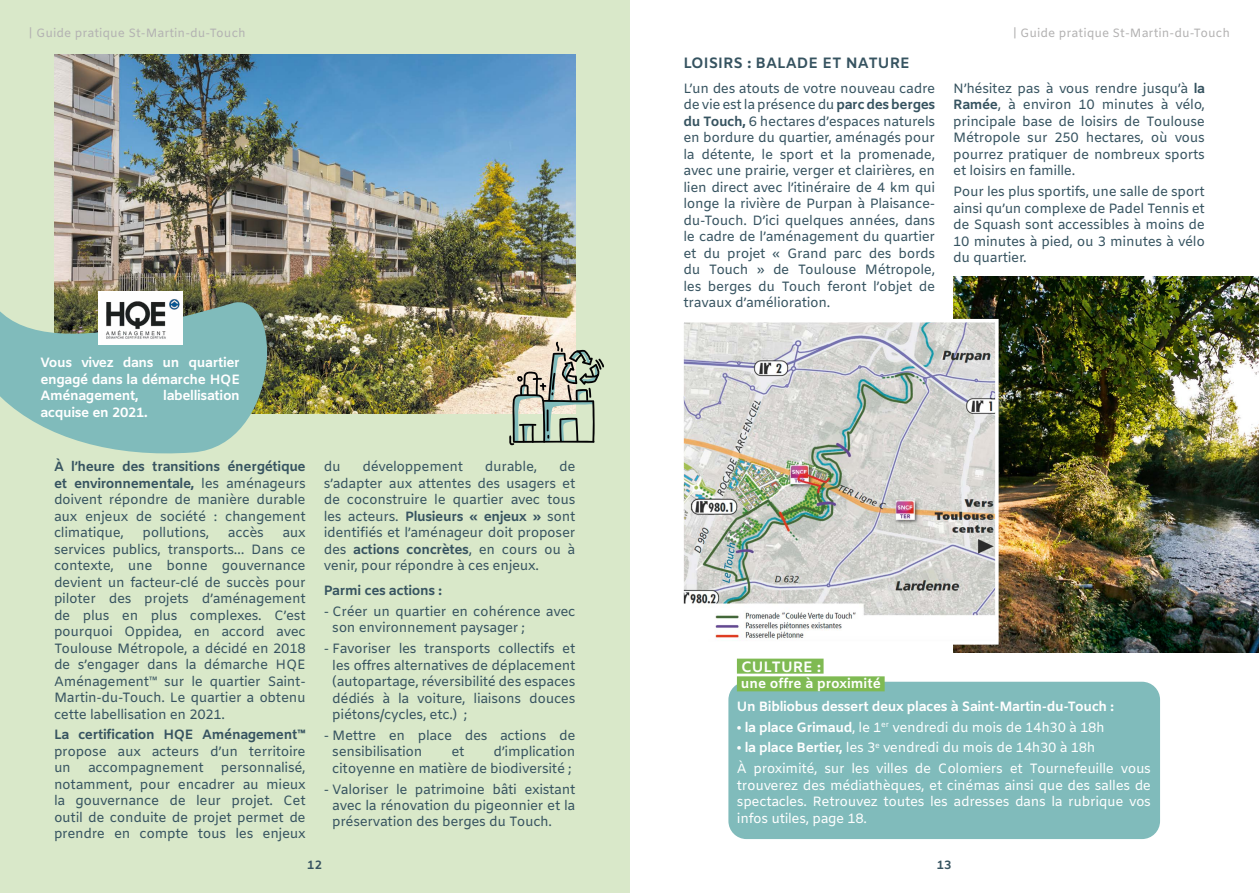
<style>
.page{position:relative;width:1259px;height:893px;background:#fff}
.page>*{position:absolute;margin:0;border:0;box-sizing:border-box;transform-origin:0 0}
.t1{font:700 15px "Amiko";color:#365360}
.t2{font:700 15px "Amiko";color:#fff}
.t3{font:13.5px/16.5px "Amiko";letter-spacing:-.025em;color:#365360;text-align:justify}
.t4{font:13.5px/16.5px "Amiko";letter-spacing:-.025em;color:#fff}
.t5{font:700 13.5px/16.5px "Amiko";letter-spacing:-.025em;color:#fff;text-align:justify}
.t6{font:700 13.5px "Amiko";letter-spacing:-.025em;color:#365360}
.t7{font:700 13.5px "Amiko";color:#fff}
.t8{font:12px "Amiko";color:#b3b2b2}
.t9{font:700 12px "Amiko";color:#365360}
.s1{font-weight:700}
</style>
<div class="page">
<div style="left:728px;top:682px;width:432px;height:157px;background:#80bbbb;border-radius:18px"></div>
<div style="left:0;top:0;width:629px;height:893px;background:#d9e8c9"></div>
<img style="left:953px;top:276px;width:306px;height:377px">
<img style="left:54px;top:54px;width:521px;height:360px">
<img style="left:0;top:209px;width:286px;height:245px">
<img style="left:685px;top:324px;width:308px;height:316px">
<div style="left:680px;top:319px;width:318px;height:326px;border:4px solid #fff"></div>
<img style="left:508px;top:341px;width:96px;height:104px">
<div style="left:737px;top:659px;width:86px;height:15px;background:#7fba53"></div>
<div style="left:737px;top:676px;width:147px;height:15px;background:#7fba53"></div>
<div style="left:98px;top:291px;width:84px;height:53px;background:#fff"></div>
<img style="left:106px;top:299px;width:74px;height:40px">
<p class="t8" style="left:29px;top:26px;width:218px">| Guide pratique St-Martin-du-Touch</p>
<p class="t8" style="left:1013px;top:26px;width:218px">| Guide pratique St-Martin-du-Touch</p>
<p class="t5" style="left:40px;top:355px;width:201px">Vous vivez dans un quartier engagé dans la démarche HQE Aménagement,</p>
<p class="t5" style="left:163px;top:388px;width:78px">labellisation</p>
<p class="t5" style="left:40px;top:405px;width:109px">acquise en 2021.</p>
<p class="t3" style="left:54px;top:459px;width:253px"><span class="s1">À l’heure des transitions énergétique et environnementale,</span> les aménageurs doivent répondre de manière durable aux enjeux de société : changement climatique,</p>
<p class="t3" style="left:143px;top:525px;width:68px">pollutions,</p>
<p class="t3" style="left:228px;top:525px;width:37px">accès</p>
<p class="t3" style="left:54px;top:525px;width:253px;text-align:left;text-indent:228px">aux services publics, transports… Dans ce contexte, une bonne gouvernance devient un facteur-clé de succès pour piloter des projets d’aménagement de plus en plus complexes. C’est pourquoi Oppidea, en accord avec<br>Toulouse Métropole, a décidé en 2018 de s’engager dans la démarche HQE<br>Aménagement™ sur le quartier Saint-<br>Martin-du-Touch. Le quartier a obtenu cette labellisation en 2021.</p>
<p class="t6" style="left:54px;top:727px;width:253px">La certification HQE Aménagement™</p>
<p class="t3" style="left:54px;top:744px;width:253px">propose aux acteurs d’un territoire un</p>
<p class="t3" style="left:54px;top:760px;width:253px;text-indent:167px">personnalisé, notamment, pour encadrer au mieux la gouvernance de leur projet. Cet outil de conduite de projet permet de prendre en compte tous les enjeux</p>
<p class="t3" style="left:88px;top:760px;width:117px">accompagnement</p>
<p class="t3" style="left:324px;top:459px;width:18px">du</p>
<p class="t3" style="left:362px;top:459px;width:102px">développement</p>
<p class="t3" style="left:485px;top:459px;width:54px">durable,</p>
<p class="t3" style="left:324px;top:459px;width:253px;text-indent:235px">de s’adapter aux attentes des usagers et de coconstruire le quartier avec tous les acteurs. <span class="s1">Plusieurs « enjeux »</span> sont identifiés et l’aménageur doit proposer des <span class="s1">actions concrètes</span>, en cours ou à venir, pour répondre à ces enjeux.</p>
<p class="t6" style="left:324px;top:582px;width:120px">Parmi ces actions :</p>
<p class="t3" style="left:332px;top:604px;width:245px;text-indent:-9px">- Créer un quartier en cohérence avec son environnement paysager ;</p>
<p class="t3" style="left:332px;top:641px;width:245px;text-indent:-9px">- Favoriser les transports collectifs et les offres alternatives de déplacement (autopartage, réversibilité des espaces dédiés à la voiture, liaisons douces piétons/cycles, etc.) ;</p>
<p class="t3" style="left:332px;top:728px;width:245px;text-indent:-9px">- Mettre en place des actions de sensibilisation</p>
<p class="t3" style="left:332px;top:744px;width:245px;text-align:right">d’implication<br>citoyenne en matière de biodiversité ;</p>
<p class="t3" style="left:332px;top:782px;width:245px;text-indent:-9px">- Valoriser le patrimoine bâti existant avec la rénovation du pigeonnier et la préservation des berges du Touch.</p>
<p class="t3" style="left:451px;top:744px;width:15px">et</p>
<p class="t1" style="left:683px;top:54px;width:228px">LOISIRS : BALADE ET NATURE</p>
<p class="t3" style="left:683px;top:81px;width:253px">L’un des atouts de votre nouveau cadre de vie est la présence du <span class="s1">parc des berges du Touch,</span> 6 hectares d’espaces naturels en bordure du quartier, aménagés pour la détente, le sport et la promenade, avec une prairie, verger et clairières, en lien direct avec l’itinéraire de 4 km qui longe la rivière de Purpan à Plaisance&shy;du-Touch. D’ici quelques années, dans le cadre de l’aménagement du quartier et du projet « Grand parc des bords du Touch » de Toulouse Métropole, les berges du Touch feront l’objet de travaux d’amélioration.</p>
<p class="t3" style="left:953px;top:81px;width:253px">N’hésitez pas à vous rendre jusqu’à <span class="s1">la Ramée</span>, à environ 10 minutes à vélo, principale base de loisirs de Toulouse Métropole sur 250 hectares, où vous pourrez pratiquer de nombreux sports et loisirs en famille.</p>
<p class="t3" style="left:953px;top:184px;width:253px">Pour les plus sportifs, une salle de sport ainsi qu’un complexe de Padel Tennis et de Squash sont accessibles à moins de 10 minutes à pied, ou 3 minutes à vélo du quartier.</p>
<p class="t2" style="left:741px;top:658px;width:81px">CULTURE :</p>
<p class="t7" style="left:740px;top:676px;width:142px">une offre à proximité</p>
<p class="t5" style="left:737px;top:699px;width:378px">Un Bibliobus dessert deux places à Saint-Martin-du-Touch :</p>
<p class="t4" style="left:737px;top:720px;width:369px"><span class="s1">• la place Grimaud</span>, le 1<sup>er</sup> vendredi du mois de 14h30 à 18h</p>
<p class="t4" style="left:737px;top:738px;width:416px;line-height:20.7px"><span class="s1">• la place Bertier,</span> les 3<sup>e</sup> vendredi du mois de 14h30 à 18h<br>À proximité, sur les villes de Colomiers et Tournefeuille vous</p>
<p class="t4" style="left:737px;top:778px;width:416px;text-align:justify">trouverez des médiathèques, et cinémas ainsi que des salles de spectacles. Retrouvez toutes les adresses dans la rubrique vos infos utiles, page 18.</p>
<p class="t9" style="left:307px;top:857px;width:16px">12</p>
<p class="t9" style="left:936px;top:857px;width:16px">13</p>
</div>
